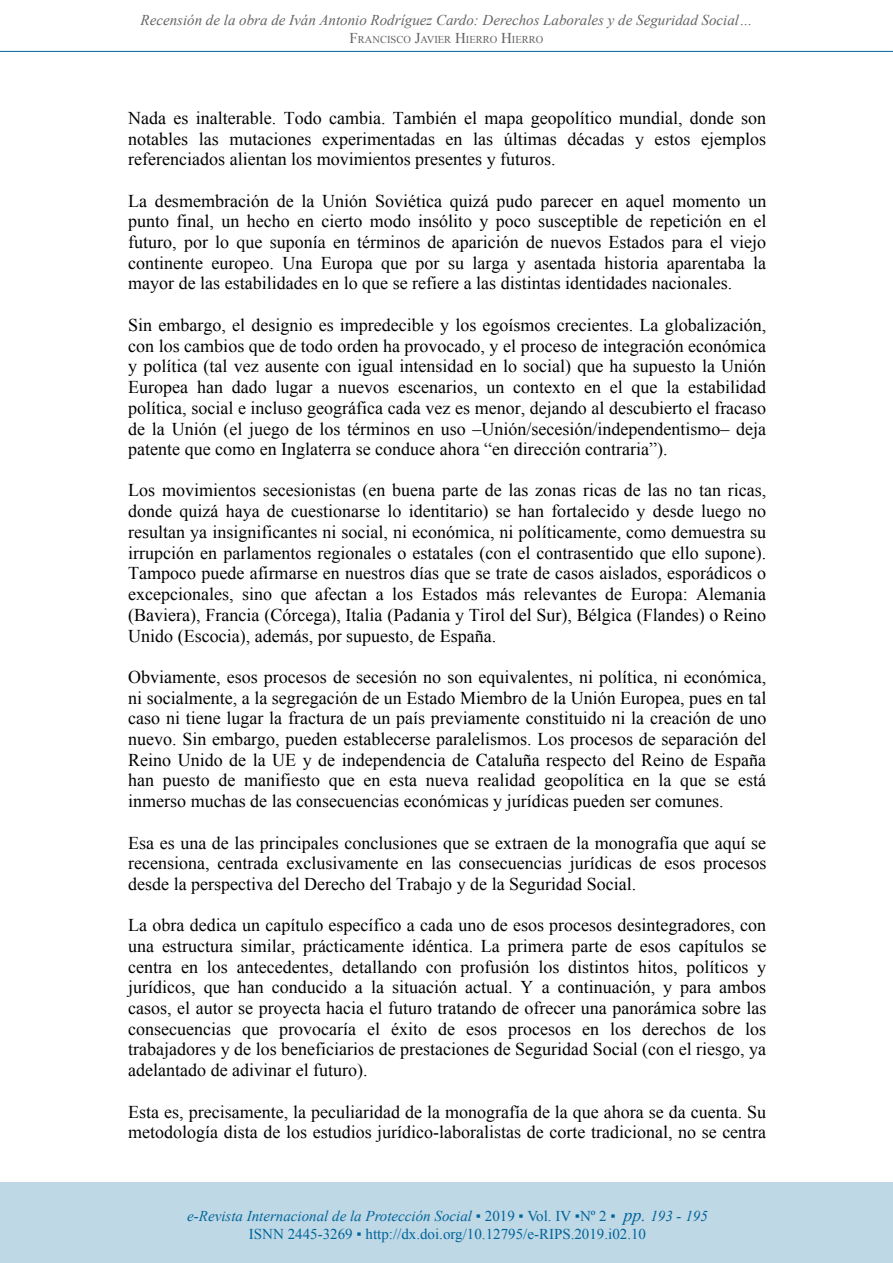
<style>
.page{position:relative;width:893px;height:1263px;background:#fff}
.page>*{position:absolute;margin:0;border:0;box-sizing:border-box;transform-origin:0 0}
.t1{font:18px/20.7px "Times New Roman";color:#000;text-align:justify}
.t2{font:15px/18px "Times New Roman";color:#006599;text-align:center}
.t3{font:italic 15px "Times New Roman";color:#636366}
.t4{font:10.5px "Times New Roman";color:#636366}
.s1{font-size:15px}
.s2{font-style:italic}
.s3{font-style:italic;font-size:18px}
</style>
<div class="page">
<div style="left:0;top:1182px;width:893px;height:81px;background:#bfd8e6"></div>
<hr style="left:0;top:51px;width:893px;height:1px;background:#006599">
<p class="t3" style="left:141px;top:10px;width:613px">Recensión de la obra de Iván Antonio Rodríguez Cardo: Derechos Laborales y de Seguridad Social…</p>
<p class="t4" style="left:350px;top:33px;width:195px"><span class="s1">F</span>RANCISCO <span class="s1">J</span>AVIER <span class="s1">H</span>IERRO <span class="s1">H</span>IERRO</p>
<p class="t1" style="left:128px;top:107px;width:639px">Nada es inalterable. Todo cambia. También el mapa geopolítico mundial, donde son notables las mutaciones experimentadas en las últimas décadas y estos ejemplos referenciados alientan los movimientos presentes y futuros.</p>
<p class="t1" style="left:128px;top:190px;width:640px">La desmembración de la Unión Soviética quizá pudo parecer en aquel momento un punto final, un hecho en cierto modo insólito y poco susceptible de repetición en el futuro, por lo que suponía en términos de aparición de nuevos Estados para el viejo continente europeo. Una Europa que por su larga y asentada historia aparentaba la mayor de las estabilidades en lo que se refiere a las distintas identidades nacionales.</p>
<p class="t1" style="left:128px;top:314px;width:640px">Sin embargo, el designio es impredecible y los egoísmos crecientes. La globalización, con los cambios que de todo orden ha provocado, y el proceso de integración económica y política (tal vez ausente con igual intensidad en lo social) que ha supuesto la Unión Europea han dado lugar a nuevos escenarios, un contexto en el que la estabilidad política, social e incluso geográfica cada vez es menor, dejando al descubierto el fracaso de la Unión (el juego de los términos en uso –Unión/secesión/independentismo– deja patente que como en Inglaterra se conduce ahora “en dirección contraria”).</p>
<p class="t1" style="left:128px;top:480px;width:640px">Los movimientos secesionistas (en buena parte de las zonas ricas de las no tan ricas, donde quizá haya de cuestionarse lo identitario) se han fortalecido y desde luego no resultan ya insignificantes ni social, ni económica, ni políticamente, como demuestra su irrupción en parlamentos regionales o estatales (con el contrasentido que ello supone).<br>Tampoco puede afirmarse en nuestros días que se trate de casos aislados, esporádicos o excepcionales, sino que afectan a los Estados más relevantes de Europa: Alemania (Baviera), Francia (Córcega), Italia (Padania y Tirol del Sur), Bélgica (Flandes) o Reino Unido (Escocia), además, por supuesto, de España.</p>
<p class="t1" style="left:128px;top:666px;width:640px">Obviamente, esos procesos de secesión no son equivalentes, ni política, ni económica, ni socialmente, a la segregación de un Estado Miembro de la Unión Europea, pues en tal caso ni tiene lugar la fractura de un país previamente constituido ni la creación de uno nuevo. Sin embargo, pueden establecerse paralelismos. Los procesos de separación del Reino Unido de la UE y de independencia de Cataluña respecto del Reino de España han puesto de manifiesto que en esta nueva realidad geopolítica en la que se está inmerso muchas de las consecuencias económicas y jurídicas pueden ser comunes.</p>
<p class="t1" style="left:128px;top:832px;width:640px">Esa es una de las principales conclusiones que se extraen de la monografía que aquí se recensiona, centrada exclusivamente en las consecuencias jurídicas de esos procesos desde la perspectiva del Derecho del Trabajo y de la Seguridad Social.</p>
<p class="t1" style="left:128px;top:915px;width:640px">La obra dedica un capítulo específico a cada uno de esos procesos desintegradores, con una estructura similar, prácticamente idéntica. La primera parte de esos capítulos se centra en los antecedentes, detallando con profusión los distintos hitos, políticos y jurídicos, que han conducido a la situación actual. Y a continuación, y para ambos casos, el autor se proyecta hacia el futuro tratando de ofrecer una panorámica sobre las consecuencias que provocaría el éxito de esos procesos en los derechos de los trabajadores y de los beneficiarios de prestaciones de Seguridad Social (con el riesgo, ya adelantado de adivinar el futuro).</p>
<p class="t1" style="left:128px;top:1101px;width:639px">Esta es, precisamente, la peculiaridad de la monografía de la que ahora se da cuenta. Su metodología dista de los estudios jurídico-laboralistas de corte tradicional, no se centra</p>
<p class="t2" style="left:187px;top:1206px;width:522px"><span class="s2">e-Revista Internacional de la Protección Social</span> ▪ 2019 ▪ Vol. IV ▪Nº 2 ▪ <span class="s3">pp.</span> <span class="s2">193 - 195<br></span>ISNN 2445-3269 ▪ http://dx.doi.org/10.12795/e-RIPS.2019.i02.10</p>
</div>
